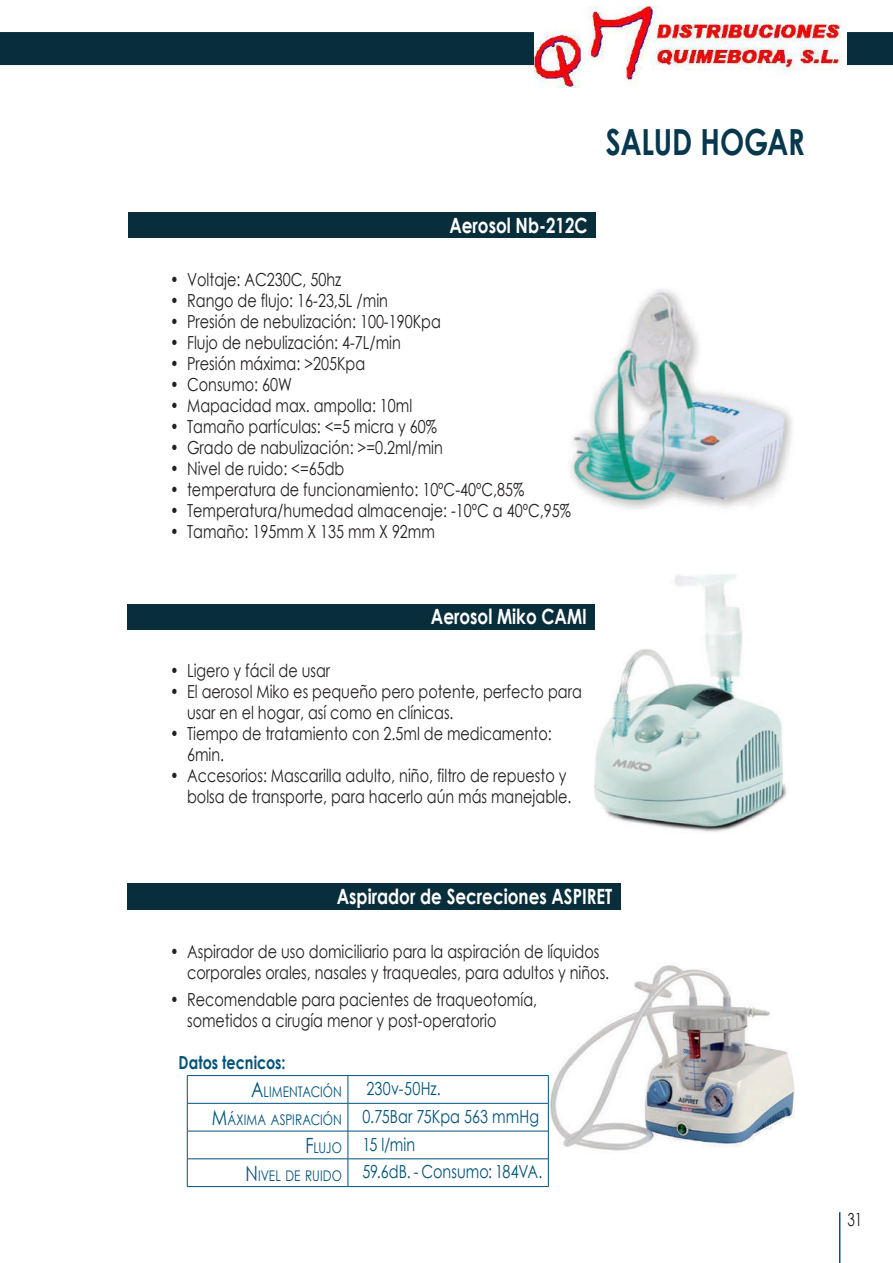
<style>
.page{position:relative;width:893px;height:1263px;background:#fff}
.page>*{position:absolute;margin:0;border:0;box-sizing:border-box;transform-origin:0 0}
.t1{font:700 36px "Century Gothic";letter-spacing:-.01em;color:#07384e;scale:.8 1}
.t2{font:700 21px "Century Gothic";color:#fff;scale:.8 1}
.t3{font:18px/21px "Century Gothic";color:#231f20;scale:.8 1}
.t4{font:18px "Century Gothic";letter-spacing:.005em;color:#015378;scale:.8 1}
.t5{font:700 18px "Century Gothic";color:#015378;scale:.8 1}
.t6{font:18px "Century Gothic";color:#231f20;scale:.75 1}
.t7{font:14.7px "Century Gothic";letter-spacing:.005em;color:#015378;scale:.8 1}
.s1{font-size:21px}
</style>
<div class="page">
<hr style="left:839px;top:1212px;width:1px;height:51px;background:#015378">
<div style="left:0;top:32px;width:561px;height:33px;background:#082e3b"></div>
<div style="left:819px;top:32px;width:74px;height:33px;background:#082e3b"></div>
<img style="left:570px;top:289px;width:222px;height:220px">
<div style="left:128px;top:213px;width:468px;height:25px;background:#082e3b"></div>
<img style="left:583px;top:574px;width:204px;height:258px">
<div style="left:128px;top:604px;width:467px;height:25px;background:#082e3b"></div>
<img style="left:541px;top:963px;width:254px;height:206px">
<div style="left:128px;top:884px;width:493px;height:26px;background:#082e3b"></div>
<hr style="left:187px;top:1075px;width:161px;height:1px;background:#015378">
<hr style="left:348px;top:1075px;width:201px;height:1px;background:#015378">
<hr style="left:187px;top:1103px;width:161px;height:1px;background:#015378">
<hr style="left:348px;top:1103px;width:201px;height:1px;background:#015378">
<hr style="left:187px;top:1131px;width:161px;height:1px;background:#015378">
<hr style="left:348px;top:1131px;width:201px;height:1px;background:#015378">
<svg style="left:187px;top:1076px;width:1px;height:110px"></svg>
<svg style="left:348px;top:1076px;width:1px;height:110px"></svg>
<svg style="left:548px;top:1076px;width:1px;height:110px"></svg>
<hr style="left:187px;top:1186px;width:161px;height:1px;background:#015378">
<hr style="left:348px;top:1186px;width:201px;height:1px;background:#015378">
<hr style="left:187px;top:1158px;width:161px;height:1px;background:#015378">
<hr style="left:348px;top:1158px;width:201px;height:1px;background:#015378">
<img style="left:535px;top:7px;width:311px;height:80px">
<h1 class="t1" style="left:606px;top:114px;width:250px">SALUD HOGAR</h1>
<p class="t2" style="left:449px;top:209px;width:174px">Aerosol Nb-212C</p>
<p class="t3" style="left:170px;top:269px;width:216px">• Voltaje: AC230C, 50hz</p>
<p class="t3" style="left:170px;top:290px;width:274px">• Rango de flujo: 16-23,5L /min</p>
<p class="t3" style="left:170px;top:311px;width:340px">• Presión de nebulización: 100-190Kpa</p>
<p class="t3" style="left:170px;top:332px;width:290px">• Flujo de nebulización: 4-7L/min</p>
<p class="t3" style="left:170px;top:353px;width:245px">• Presión máxima: &gt;205Kpa</p>
<p class="t3" style="left:170px;top:374px;width:154px">• Consumo: 60W</p>
<p class="t3" style="left:170px;top:395px;width:304px">• Mapacidad max. ampolla: 10ml</p>
<p class="t3" style="left:170px;top:416px;width:335px">• Tamaño partículas: &lt;=5 micra y 60%</p>
<p class="t3" style="left:170px;top:437px;width:342px">• Grado de nabulización: &gt;=0.2ml/min</p>
<p class="t3" style="left:170px;top:458px;width:219px">• Nivel de ruido: &lt;=65db</p>
<p class="t3" style="left:170px;top:479px;width:444px">• temperatura de funcionamiento: 10ºC-40ºC,85%</p>
<p class="t3" style="left:170px;top:500px;width:502px">• Temperatura/humedad almacenaje: -10ºC a 40ºC,95%</p>
<p class="t3" style="left:170px;top:521px;width:333px">• Tamaño: 195mm X 135 mm X 92mm</p>
<p class="t2" style="left:431px;top:600px;width:196px">Aerosol Miko CAMI</p>
<p class="t3" style="left:170px;top:660px;width:202px">• Ligero y fácil de usar</p>
<p class="t3" style="left:187px;top:681px;width:495px;text-indent:-17px">• El aerosol Miko es pequeño pero potente, perfecto para usar en el hogar, así como en clínicas.</p>
<p class="t3" style="left:187px;top:723px;width:457px;text-indent:-17px">• Tiempo de tratamiento con 2.5ml de medicamento:<br>6min.</p>
<p class="t3" style="left:170px;top:765px;width:503px;text-align:right">• Accesorios: Mascarilla adulto, niño, filtro de repuesto y bolsa de transporte, para hacerlo aún más manejable.</p>
<p class="t2" style="left:337px;top:880px;width:346px">Aspirador de Secreciones ASPIRET</p>
<p class="t3" style="left:187px;top:941px;width:529px;text-indent:-17px">• Aspirador de uso domiciliario para la aspiración de líquidos corporales orales, nasales y traqueales, para adultos y niños.</p>
<p class="t3" style="left:187px;top:989px;width:439px;text-indent:-17px">• Recomendable para pacientes de traqueotomía, sometidos a cirugía menor y post-operatorio</p>
<p class="t5" style="left:179px;top:1049px;width:135px">Datos tecnicos:</p>
<p class="t7" style="left:251px;top:1082px;width:115px"><span class="s1">A</span>LIMENTACIÓN</p>
<p class="t4" style="left:366px;top:1076px;width:94px">230v-50Hz.</p>
<p class="t4" style="left:212px;top:1104px;width:411px"><span class="s1">M</span><sub>ÁXIMA</sub> <sub>ASPI</sub> <sub>RACIÓN</sub> 0.75Bar 75Kpa 563 mmHg</p>
<p class="t4" style="left:305px;top:1131px;width:139px"><span class="s1">F</span><sub>LUJO</sub> 15 l/min</p>
<p class="t4" style="left:245px;top:1159px;width:373px"><span class="s1">N</span> <sub>IVEL</sub> <sub>DE</sub> <sub>RUI</sub> <sub>DO</sub> 59.6dB. - Consumo: 184VA.</p>
<p class="t6" style="left:847px;top:1206px;width:21px">31</p>
</div>
